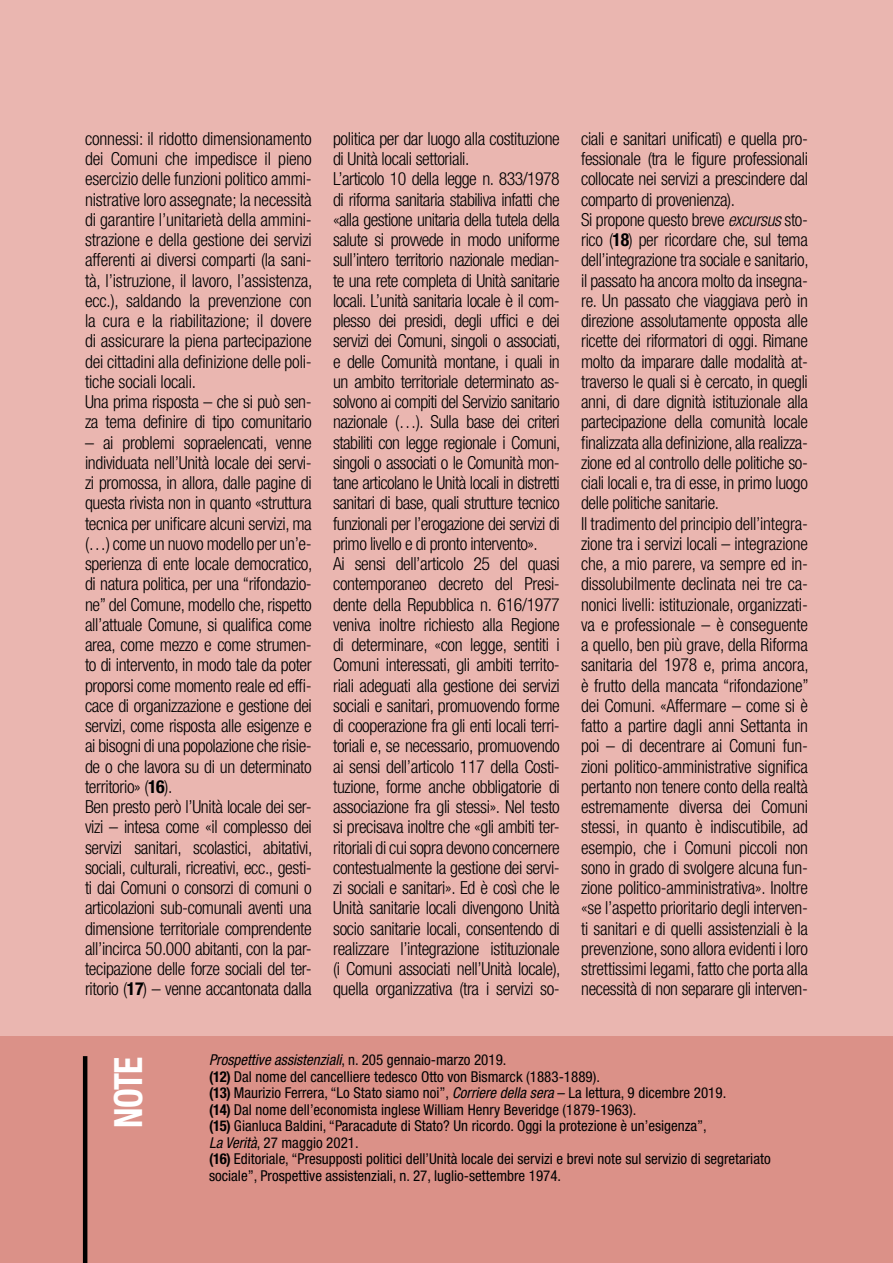
<style>
.page{position:relative;width:893px;height:1263px;background:#eab6b0}
.page>*{position:absolute;margin:0;border:0;box-sizing:border-box;transform-origin:0 0}
.t1{font:700 condensed 39px "Helvetica Neue LT Std";color:#fff;scale:.91 1}
.t2{font:300 condensed 18px/20.2px "Helvetica Neue LT Std";letter-spacing:-.02em;color:#000}
.t3{font:condensed 15px/16.5px "Helvetica Neue LT Std";color:#000}
.s1{font-weight:700}
.s2{font-style:italic}
</style>
<div class="page">
<div style="left:0;top:1036px;width:893px;height:227px;background:#db9188"></div>
<hr style="left:83px;top:1056px;width:4px;height:207px;background:#000">
<p class="t2" style="left:85px;top:128px;width:229px">connessi: il ridotto dimensionamento dei Comuni che impedisce il pieno esercizio delle funzioni politico ammi&shy;nistrative loro assegnate; la necessità di garantire l’unitarietà della ammini&shy;strazione e della gestione dei servizi afferenti ai diversi comparti (la sani&shy;tà, l’istruzione, il lavoro, l’assistenza, ecc.), saldando la prevenzione con la cura e la riabilitazione; il dovere di assicurare la piena partecipazione dei cittadini alla definizione delle poli&shy;tiche sociali locali.<br>Una prima risposta – che si può sen&shy;za tema definire di tipo comunitario</p>
<p class="t2" style="left:85px;top:432px;width:229px">– ai problemi sopraelencati, venne individuata nell’Unità locale dei servi&shy;zi promossa, in allora, dalle pagine di questa rivista non in quanto «struttura tecnica per unificare alcuni servizi, ma (…) come un nuovo modello per un’e&shy;sperienza di ente locale democratico, di natura politica, per una “rifondazio&shy;ne” del Comune, modello che, rispetto all’attuale Comune, si qualifica come area, come mezzo e come strumen&shy;to di intervento, in modo tale da poter proporsi come momento reale ed effi&shy;cace di organizzazione e gestione dei servizi, come risposta alle esigenze e ai bisogni di una popolazione che risie&shy;de o che lavora su di un determinato territorio» (<span class="s1">16</span>).<br>Ben presto però l’Unità locale dei ser&shy;vizi – intesa come «il complesso dei servizi sanitari, scolastici, abitativi, sociali, culturali, ricreativi, ecc., gesti&shy;ti dai Comuni o consorzi di comuni o articolazioni sub-comunali aventi una dimensione territoriale comprendente all’incirca 50.000 abitanti, con la par&shy;tecipazione delle forze sociali del ter&shy;ritorio (<span class="s1">17</span>) – venne accantonata dalla</p>
<p class="t2" style="left:333px;top:128px;width:229px">politica per dar luogo alla costituzione di Unità locali settoriali.<br>L’articolo 10 della legge n. 833/1978 di riforma sanitaria stabiliva infatti che «alla gestione unitaria della tutela della salute si provvede in modo uniforme sull’intero territorio nazionale median&shy;te una rete completa di Unità sanitarie locali. L’unità sanitaria locale è il com&shy;plesso dei presidi, degli uffici e dei servizi dei Comuni, singoli o associati, e delle Comunità montane, i quali in un ambito territoriale determinato as&shy;solvono ai compiti del Servizio sanitario nazionale (…). Sulla base dei criteri stabiliti con legge regionale i Comuni, singoli o associati o le Comunità mon&shy;tane articolano le Unità locali in distretti sanitari di base, quali strutture tecnico funzionali per l’erogazione dei servizi di primo livello e di pronto intervento».<br>Ai sensi dell’articolo 25 del quasi contemporaneo decreto del Presi&shy;dente della Repubblica n. 616/1977 veniva inoltre richiesto alla Regione di determinare, «con legge, sentiti i Comuni interessati, gli ambiti territo&shy;riali adeguati alla gestione dei servizi sociali e sanitari, promuovendo forme di cooperazione fra gli enti locali terri&shy;toriali e, se necessario, promuovendo ai sensi dell’articolo 117 della Costi&shy;tuzione, forme anche obbligatorie di associazione fra gli stessi». Nel testo si precisava inoltre che «gli ambiti ter&shy;ritoriali di cui sopra devono concernere contestualmente la gestione dei servi&shy;zi sociali e sanitari». Ed è così che le Unità sanitarie locali divengono Unità socio sanitarie locali, consentendo di realizzare l’integrazione istituzionale (i Comuni associati nell’Unità locale), quella organizzativa (tra i servizi so-</p>
<p class="t2" style="left:581px;top:128px;width:229px">ciali e sanitari unificati) e quella pro&shy;fessionale (tra le figure professionali collocate nei servizi a prescindere dal comparto di provenienza).<br>Si propone questo breve <span class="s2">excursus</span> sto&shy;rico (<span class="s1">18</span>) per ricordare che, sul tema dell’integrazione tra sociale e sanitario, il passato ha ancora molto da insegna&shy;re. Un passato che viaggiava però in direzione assolutamente opposta alle ricette dei riformatori di oggi. Rimane molto da imparare dalle modalità at&shy;traverso le quali si è cercato, in quegli anni, di dare dignità istituzionale alla partecipazione della comunità locale finalizzata alla definizione, alla realizza&shy;zione ed al controllo delle politiche so&shy;ciali locali e, tra di esse, in primo luogo delle politiche sanitarie.<br>Il tradimento del principio dell’integra&shy;zione tra i servizi locali – integrazione che, a mio parere, va sempre ed in&shy;dissolubilmente declinata nei tre ca&shy;nonici livelli: istituzionale, organizzati&shy;va e professionale – è conseguente a quello, ben più grave, della Riforma sanitaria del 1978 e, prima ancora, è frutto della mancata “rifondazione” dei Comuni. «Affermare – come si è fatto a partire dagli anni Settanta in poi – di decentrare ai Comuni fun&shy;zioni politico-amministrative significa pertanto non tenere conto della realtà estremamente diversa dei Comuni stessi, in quanto è indiscutibile, ad esempio, che i Comuni piccoli non sono in grado di svolgere alcuna fun&shy;zione politico-amministrativa». Inoltre «se l’aspetto prioritario degli interven&shy;ti sanitari e di quelli assistenziali è la prevenzione, sono allora evidenti i loro strettissimi legami, fatto che porta alla necessità di non separare gli interven-</p>
<h1 class="t1" style="left:105px;top:1128px;width:77px;rotate:-90deg">note</h1>
<p class="t3" style="left:209px;top:1052px;width:563px"><span class="s2">Prospettive assistenziali</span>, n. 205 gennaio-marzo 2019.<br><span class="s1">(12)</span> Dal nome del cancelliere tedesco Otto von Bismarck (1883-1889).<br><span class="s1">(13)</span> Maurizio Ferrera, “Lo Stato siamo noi”, <span class="s2">Corriere della sera</span> – La lettura, 9 dicembre 2019.<br><span class="s1">(14)</span> Dal nome dell’economista inglese William Henry Beveridge (1879-1963).<br><span class="s1">(15)</span> Gianluca Baldini, “Paracadute di Stato? Un ricordo. Oggi la protezione è un’esigenza”,<br><span class="s2">La Verità</span>, 27 maggio 2021.<br><span class="s1">(16)</span> Editoriale, “Presupposti politici dell’Unità locale dei servizi e brevi note sul servizio di segretariato sociale”, Prospettive assistenziali, n. 27, luglio-settembre 1974.</p>
</div>
